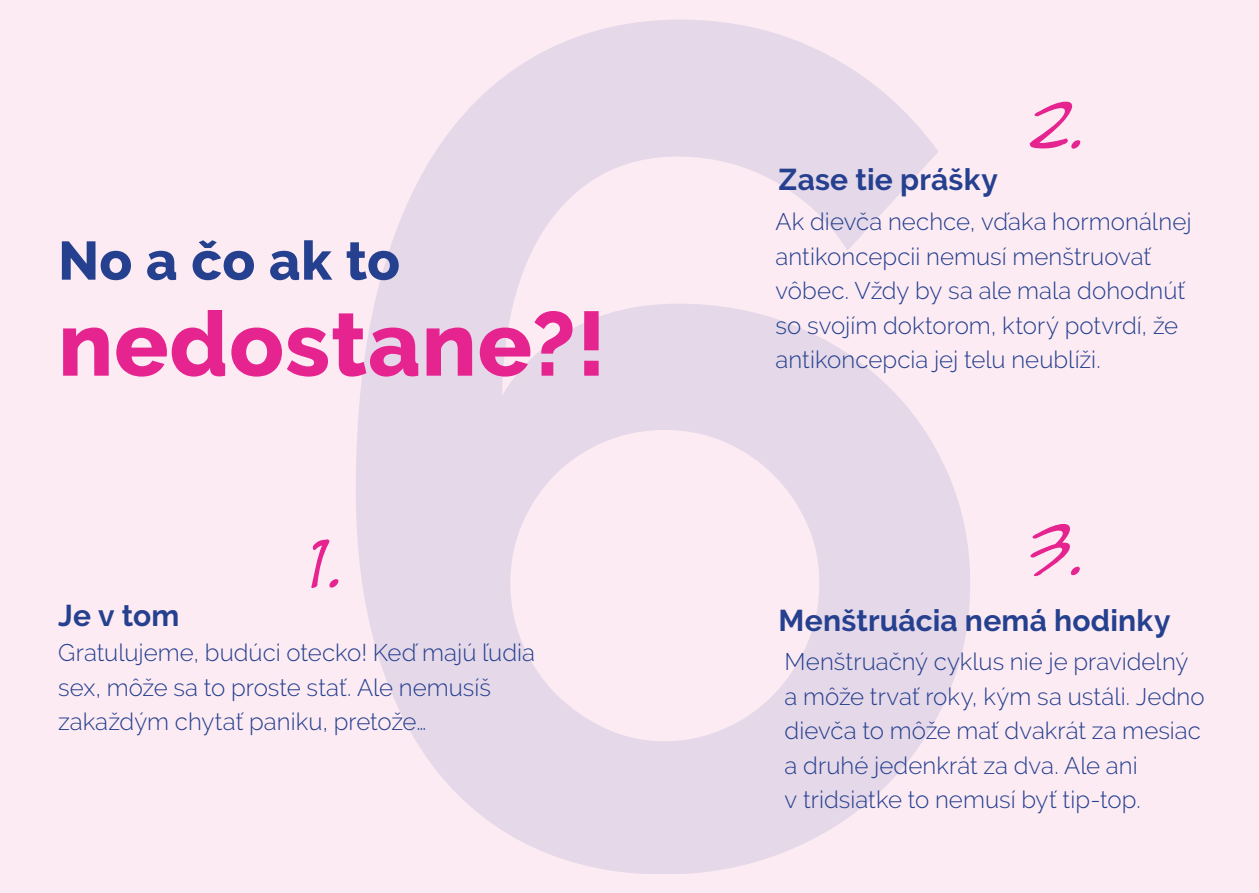
<style>
.page{position:relative;width:1259px;height:893px;background:#fdebf3}
.page>*{position:absolute;margin:0;border:0;box-sizing:border-box;transform-origin:0 0}
.t1{font:700 1179px "Raleway";color:#25408f}
.t2{font:800 90px "Raleway";letter-spacing:.01em;color:#e52490}
.t3{font:75px "Inki CE";color:#e52490}
.t4{font:800 54px "Raleway";letter-spacing:.005em;color:#25408f}
.t5{font:700 30px "Raleway";letter-spacing:.005em;color:#25408f}
.t6{font:300 24px/34.5px "Raleway";color:#25408f}
</style>
<div class="page">
<h1 class="t1" style="left:302px;top:-226px;width:717px">6</h1>
<h3 class="t3" style="left:1030px;top:79px;width:56px">2.</h3>
<p class="t5" style="left:778px;top:163px;width:221px">Zase tie prášky</p>
<p class="t6" style="left:775px;top:204px;width:417px">Ak dievča nechce, vďaka hormonálnej antikoncepcii nemusí menštruovať vôbec. Vždy by sa ale mala dohodnúť so svojím doktorom, ktorý potvrdí, že antikoncepcia jej telu neublíži.</p>
<h3 class="t4" style="left:58px;top:230px;width:343px">No a čo ak to</h3>
<h2 class="t2" style="left:58px;top:293px;width:550px">nedostane?!</h2>
<h3 class="t3" style="left:1030px;top:505px;width:56px">3.</h3>
<h3 class="t3" style="left:308px;top:518px;width:36px">1.</h3>
<p class="t5" style="left:58px;top:598px;width:123px">Je v tom</p>
<p class="t5" style="left:778px;top:603px;width:393px">Menštruácia nemá hodinky</p>
<p class="t6" style="left:58px;top:635px;width:478px">Gratulujeme, budúci otecko! Keď majú ľudia sex, môže sa to proste stať. Ale nemusíš zakaždým chytať paniku, pretože…</p>
<p class="t6" style="left:784px;top:645px;width:421px">Menštruačný cyklus nie je pravidelný a môže trvať roky, kým sa ustáli. Jedno dievča to môže mať dvakrát za mesiac a druhé jedenkrát za dva. Ale ani<br>v tridsiatke to nemusí byť tip-top.</p>
</div>
